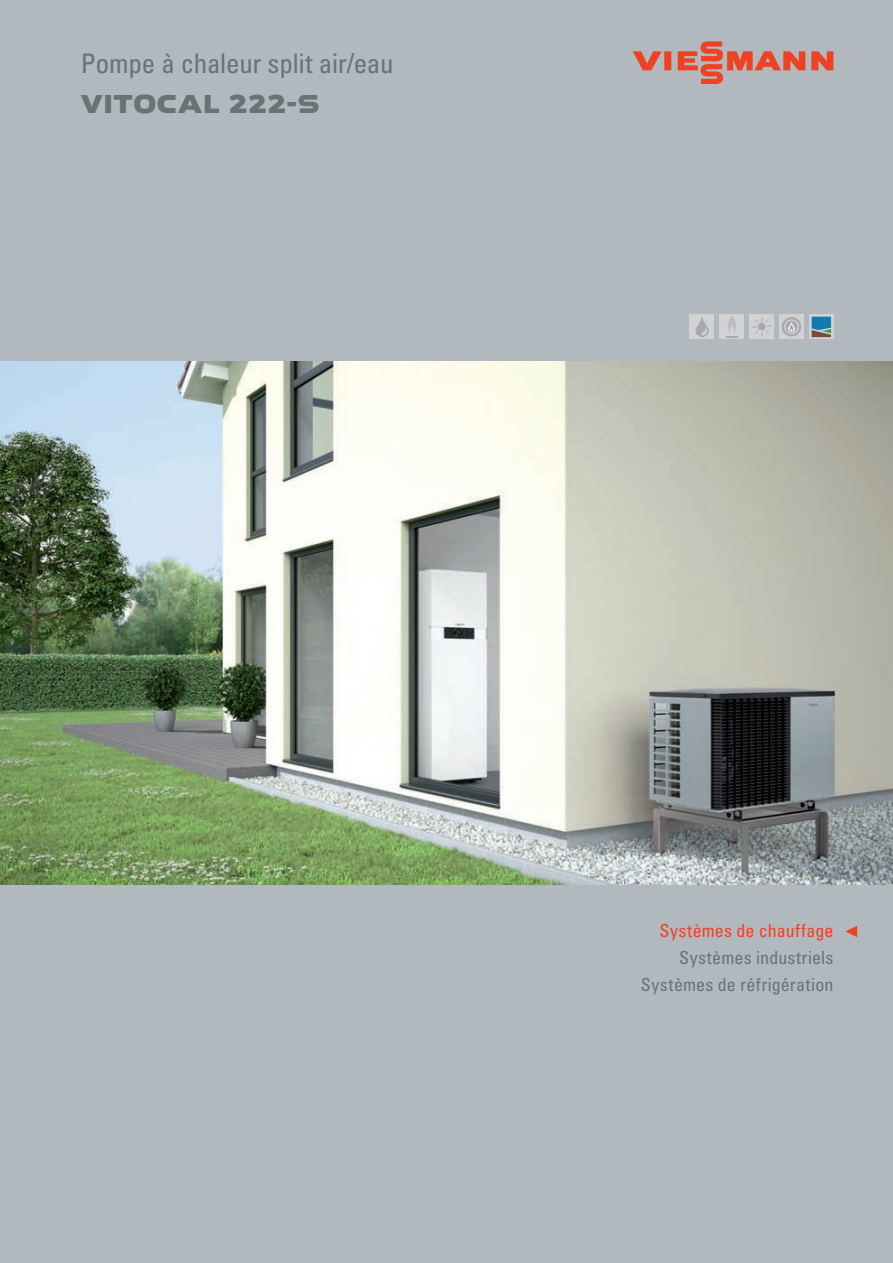
<style>
.page{position:relative;width:893px;height:1263px;background:#b1b9bf}
.page>*{position:absolute;margin:0;border:0;box-sizing:border-box;transform-origin:0 0}
.t1{font:condensed 27px "Univers LTCYR 57";letter-spacing:-.005em;color:#697374}
.t2{font:27px "VIESSMANN Normal";letter-spacing:-.01em;color:#697374}
.t3{font:condensed 18px/27px "Univers LTCYR 57";letter-spacing:.01em;color:#697374;text-align:right}
.t4{font:condensed 18px "Univers LTCYR 57";letter-spacing:.01em;color:#ef4222}
</style>
<div class="page">
<svg style="left:809px;top:315px;width:24px;height:24px"></svg>
<svg style="left:812px;top:317px;width:19px;height:20px"></svg>
<div style="left:750px;top:315px;width:24px;height:24px;background:#d1d2d4"></div>
<svg style="left:752px;top:317px;width:19px;height:19px"></svg>
<div style="left:779px;top:315px;width:24px;height:24px;background:#d1d2d4"></div>
<div style="left:782px;top:317px;width:19px;height:19px;background:#a8a9ad;border-radius:50%"></div>
<svg style="left:784px;top:319px;width:15px;height:15px"></svg>
<div style="left:720px;top:315px;width:24px;height:24px;background:#d1d2d4"></div>
<svg style="left:726px;top:316px;width:12px;height:22px"></svg>
<div style="left:690px;top:315px;width:24px;height:24px;background:#d1d2d4"></div>
<svg style="left:695px;top:317px;width:14px;height:20px"></svg>
<img style="left:0;top:361px;width:893px;height:523px">
<svg style="left:845px;top:926px;width:12px;height:11px"></svg>
<svg style="left:633px;top:41px;width:200px;height:43px"></svg>
<h1 class="t1" style="left:81px;top:46px;width:314px">Pompe à chaleur split air/eau</h1>
<h1 class="t2" style="left:81px;top:86px;width:241px">VITOCAL 222-S</h1>
<p class="t4" style="left:660px;top:920px;width:175px">Systèmes de chauffage</p>
<p class="t3" style="left:641px;top:944px;width:194px">Systèmes industriels<br>Systèmes de réfrigération</p>
</div>
